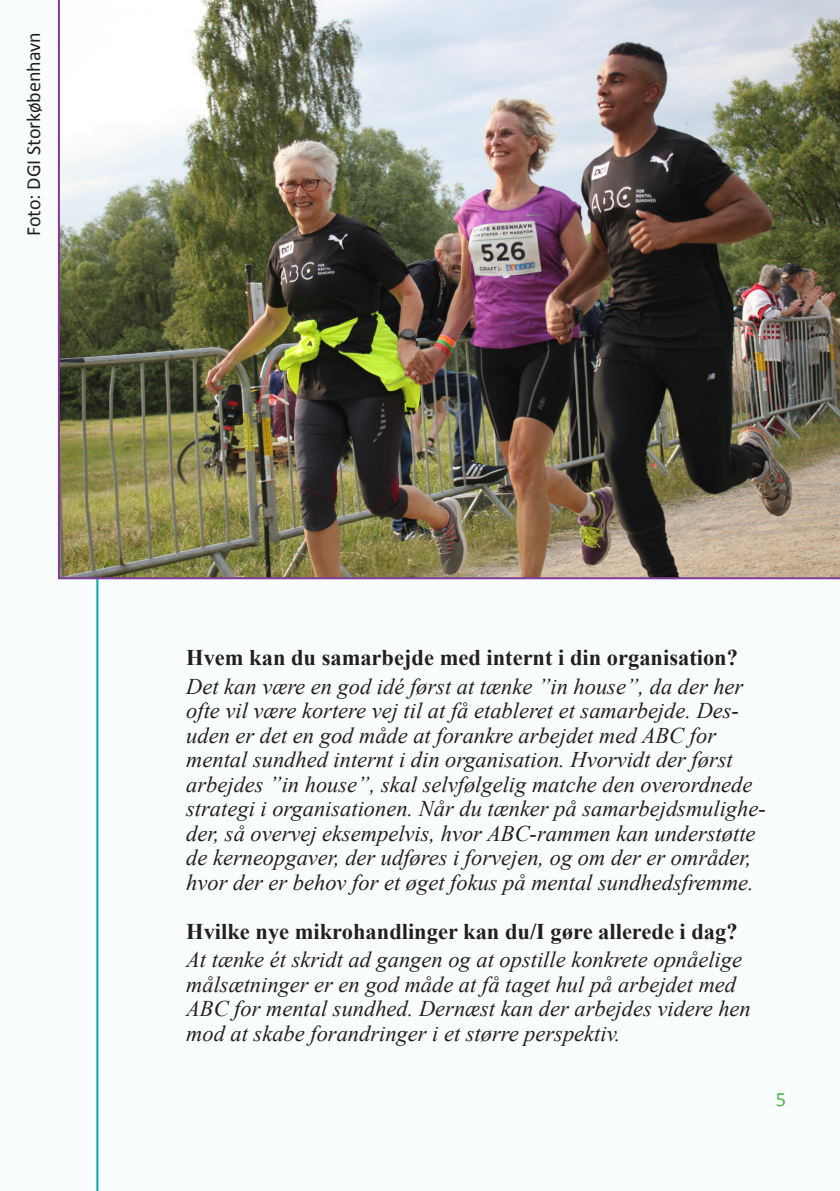
<style>
.page{position:relative;width:840px;height:1191px;background:#fff}
.page>*{position:absolute;margin:0;border:0;box-sizing:border-box;transform-origin:0 0}
.t1{font:italic 22.4px/24.4px "Times New Roman";color:#231f20}
.t2{font:700 22.4px "Times New Roman";color:#231f20}
.t3{font:20.4px "Calibri";color:#4cb848}
.t4{font:20px "Calibri";color:#231f20}
</style>
<div class="page">
<div style="left:0;top:0;width:839px;height:1191px;background:#fafdfd"></div>
<img style="left:58px;top:0;width:781px;height:579px">
<p class="t4" style="left:21px;top:236px;width:205px;rotate:-90deg">Foto: DGI Storkøbenhavn</p>
<p class="t2" style="left:186px;top:642px;width:553px">Hvem kan du samarbejde med internt i din organisation?</p>
<p class="t1" style="left:186px;top:673px;width:580px">Det kan være en god idé først at tænke ”in house”, da der her ofte vil være kortere vej til at få etableret et samarbejde. Des&shy;uden er det en god måde at forankre arbejdet med ABC for mental sundhed internt i din organisation. Hvorvidt der først arbejdes ”in house”, skal selvfølgelig matche den overordnede strategi i organisationen. Når du tænker på samarbejdsmulighe&shy;der, så overvej eksempelvis, hvor ABC-rammen kan understøtte de kerneopgaver, der udføres i forvejen, og om der er områder, hvor der er behov for et øget fokus på mental sundhedsfremme.</p>
<p class="t2" style="left:186px;top:915px;width:552px">Hvilke nye mikrohandlinger kan du/I gøre allerede i dag?</p>
<p class="t1" style="left:186px;top:947px;width:565px">At tænke ét skridt ad gangen og at opstille konkrete opnåelige målsætninger er en god måde at få taget hul på arbejdet med ABC for mental sundhed. Dernæst kan der arbejdes videre hen mod at skabe forandringer i et større perspektiv.</p>
<p class="t3" style="left:775px;top:1086px;width:12px">5</p>
</div>
